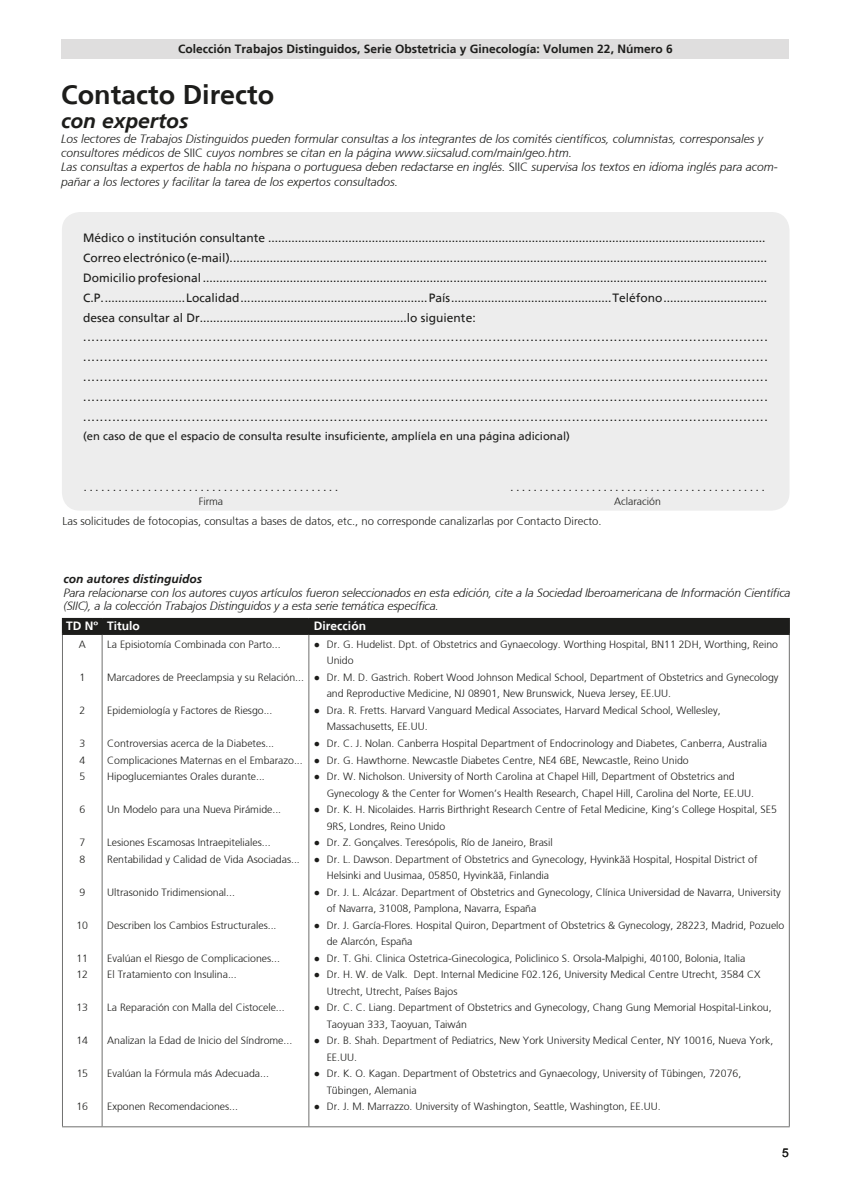
<style>
.page{position:relative;width:851px;height:1191px;background:#fff}
.page>*{position:absolute;margin:0;border:0;box-sizing:border-box;transform-origin:0 0}
.t1{font:700 27px "Frutiger";color:#1d1d1b}
.t2{font:italic 700 21px "Frutiger";color:#1d1d1b}
.t3{font:12px/19.8px "Frutiger";color:#1d1d1b}
.t4{font:italic 300 12px/14.4px "Frutiger";color:#1d1d1b}
.t5{font:700 12px "Frutiger";color:#1d1d1b}
.t6{font:italic 700 12px "Frutiger";color:#1d1d1b}
.t7{font:700 12px "Frutiger";color:#fff}
.t8{font:12px "Arial";color:#1d1d1b}
.t9{font:300 11.25px "Frutiger";color:#1d1d1b}
.t10{font:11.25px "Frutiger";color:#1d1d1b}
.t11{font:300 10.5px/16.5px "Frutiger";color:#1d1d1b}
.t12{font:10.5px "Frutiger";color:#1d1d1b}
.s1{font-style:normal}
.s2{font-family:"Arial";font-weight:400}
</style>
<div class="page">
<div style="left:62px;top:39px;width:727px;height:20px;background:#dfdede"></div>
<div style="left:62px;top:212px;width:727px;height:298px;background:#ededed;border-radius:18px"></div>
<hr style="left:62px;top:635px;width:1px;height:491px;background:#70706f">
<hr style="left:102px;top:635px;width:1px;height:491px;background:#70706f">
<hr style="left:308px;top:635px;width:1px;height:491px;background:#70706f">
<hr style="left:788px;top:635px;width:1px;height:491px;background:#70706f">
<hr style="left:62px;top:1126px;width:40px;height:1px;background:#70706f">
<hr style="left:102px;top:1126px;width:207px;height:1px;background:#70706f">
<hr style="left:309px;top:1126px;width:480px;height:1px;background:#70706f">
<div style="left:62px;top:618px;width:727px;height:16px;background:#1d1d1b"></div>
<hr style="left:62px;top:634px;width:40px;height:1px;background:#1d1d1b">
<hr style="left:102px;top:634px;width:207px;height:1px;background:#1d1d1b">
<hr style="left:309px;top:634px;width:480px;height:1px;background:#1d1d1b">
<p class="t5" style="left:178px;top:41px;width:496px">Colección Trabajos Distinguidos, Serie Obstetricia y Ginecología: Volumen 22, Número 6</p>
<h1 class="t1" style="left:61px;top:79px;width:215px">Contacto Directo</h1>
<h2 class="t2" style="left:61px;top:109px;width:129px">con expertos</h2>
<p class="t4" style="left:61px;top:131px;width:718px">Los lectores de Trabajos Distinguidos pueden formular consultas a los integrantes de los comités científicos, columnistas, corresponsales y consultores médicos de <span class="s1">SIIC</span> cuyos nombres se citan en la página www.siicsalud.com/main/geo.htm.<br>Las consultas a expertos de habla no hispana o portuguesa deben redactarse en inglés. <span class="s1">SIIC</span> supervisa los textos en idioma inglés para acom&shy;pañar a los lectores y facilitar la tarea de los expertos consultados.</p>
<p class="t3" style="left:83px;top:228px;width:686px">Médico o institución consultante .....................................................................................................................................................<br>Correo electrónico (e-mail).................................................................................................................................................................<br>Domicilio profesional .........................................................................................................................................................................<br>C.P. ........................ Localidad ........................................................ País ................................................ Teléfono ............................... desea consultar al Dr..............................................................lo siguiente: .................................................................................................................................................................... .................................................................................................................................................................... .................................................................................................................................................................... .................................................................................................................................................................... ....................................................................................................................................................................</p>
<p class="t10" style="left:83px;top:430px;width:488px">(en caso de que el espacio de consulta resulte insuficiente, amplíela en una página adicional)</p>
<p class="t12" style="left:84px;top:481px;width:255px">. . . . . . . . . . . . . . . . . . . . . . . . . . . . . . . . . . . . . . . . . . . .</p>
<p class="t11" style="left:199px;top:493px;width:26px">Firma</p>
<p class="t12" style="left:510px;top:481px;width:255px">. . . . . . . . . . . . . . . . . . . . . . . . . . . . . . . . . . . . . . . . . . . .</p>
<p class="t11" style="left:614px;top:493px;width:48px">Aclaración</p>
<p class="t9" style="left:62px;top:515px;width:540px">Las solicitudes de fotocopias, consultas a bases de datos, etc., no corresponde canalizarlas por Contacto Directo.</p>
<p class="t6" style="left:63px;top:572px;width:140px">con autores distinguidos</p>
<p class="t4" style="left:63px;top:586px;width:728px;line-height:13.5px">Para relacionarse con los autores cuyos artículos fueron seleccionados en esta edición, cite a la Sociedad Iberoamericana de Información Científica (SIIC), a la colección Trabajos Distinguidos y a esta serie temática específica.</p>
<p class="t7" style="left:66px;top:618px;width:75px">TD Nº Titulo</p>
<p class="t7" style="left:314px;top:618px;width:53px">Dirección</p>
<p class="t11" style="left:79px;top:636px;width:9px">A</p>
<p class="t11" style="left:79px;top:669px;width:7px">1</p>
<p class="t11" style="left:79px;top:702px;width:7px">2</p>
<p class="t11" style="left:79px;top:735px;width:7px;text-align:justify">3<br>4<br>5</p>
<p class="t11" style="left:79px;top:801px;width:7px">6</p>
<p class="t11" style="left:79px;top:834px;width:7px">7<br>8</p>
<p class="t11" style="left:79px;top:883px;width:7px">9</p>
<p class="t11" style="left:76px;top:916px;width:13px">10</p>
<p class="t11" style="left:76px;top:949px;width:13px">11<br>12</p>
<p class="t11" style="left:76px;top:999px;width:13px">13</p>
<p class="t11" style="left:76px;top:1032px;width:13px">14</p>
<p class="t11" style="left:77px;top:1065px;width:13px">15</p>
<p class="t11" style="left:77px;top:1098px;width:13px">16</p>
<p class="t11" style="left:327px;top:636px;width:453px;text-indent:-13px"><span class="s2">●</span> Dr. G. Hudelist. Dpt. of Obstetrics and Gynaecology. Worthing Hospital, BN11 2DH, Worthing, Reino<br>Unido</p>
<p class="t11" style="left:327px;top:669px;width:453px;text-indent:-13px"><span class="s2">●</span> Dr. M. D. Gastrich. Robert Wood Johnson Medical School, Department of Obstetrics and Gynecology and Reproductive Medicine, NJ 08901, New Brunswick, Nueva Jersey, EE.UU.</p>
<p class="t11" style="left:327px;top:702px;width:395px;text-indent:-13px"><span class="s2">●</span> Dra. R. Fretts. Harvard Vanguard Medical Associates, Harvard Medical School, Wellesley,<br>Massachusetts, EE.UU.</p>
<p class="t11" style="left:314px;top:735px;width:454px"><span class="s2">●</span> Dr. C. J. Nolan. Canberra Hospital Department of Endocrinology and Diabetes, Canberra, Australia</p>
<p class="t11" style="left:314px;top:751px;width:376px"><span class="s2">●</span> Dr. G. Hawthorne. Newcastle Diabetes Centre, NE4 6BE, Newcastle, Reino Unido</p>
<p class="t11" style="left:327px;top:768px;width:429px;text-indent:-13px"><span class="s2">●</span> Dr. W. Nicholson. University of North Carolina at Chapel Hill, Department of Obstetrics and<br>Gynecology &amp; the Center for Women’s Health Research, Chapel Hill, Carolina del Norte, EE.UU.</p>
<p class="t11" style="left:327px;top:801px;width:451px;text-indent:-13px"><span class="s2">●</span> Dr. K. H. Nicolaides. Harris Birthright Research Centre of Fetal Medicine, King’s College Hospital, SE5<br>9RS, Londres, Reino Unido</p>
<p class="t11" style="left:314px;top:834px;width:240px"><span class="s2">●</span> Dr. Z. Gonçalves. Teresópolis, Río de Janeiro, Brasil</p>
<p class="t11" style="left:327px;top:850px;width:432px;text-indent:-13px"><span class="s2">●</span> Dr. L. Dawson. Department of Obstetrics and Gynecology, Hyvinkää Hospital, Hospital District of<br>Helsinki and Uusimaa, 05850, Hyvinkää, Finlandia</p>
<p class="t11" style="left:327px;top:883px;width:455px;text-indent:-13px"><span class="s2">●</span> Dr. J. L. Alcázar. Department of Obstetrics and Gynecology, Clínica Universidad de Navarra, University of Navarra, 31008, Pamplona, Navarra, España</p>
<p class="t11" style="left:327px;top:916px;width:459px;text-indent:-13px"><span class="s2">●</span> Dr. J. García-Flores. Hospital Quiron, Department of Obstetrics &amp; Gynecology, 28223, Madrid, Pozuelo de Alarcón, España</p>
<p class="t11" style="left:314px;top:949px;width:433px"><span class="s2">●</span> Dr. T. Ghi. Clinica Ostetrica-Ginecologica, Policlinico S. Orsola-Malpighi, 40100, Bolonia, Italia</p>
<p class="t11" style="left:327px;top:966px;width:435px;text-indent:-13px"><span class="s2">●</span> Dr. H. W. de Valk. Dept. Internal Medicine F02.126, University Medical Centre Utrecht, 3584 CX<br>Utrecht, Utrecht, Países Bajos</p>
<p class="t11" style="left:327px;top:999px;width:446px;text-indent:-13px"><span class="s2">●</span> Dr. C. C. Liang. Department of Obstetrics and Gynecology, Chang Gung Memorial Hospital-Linkou,<br>Taoyuan 333, Taoyuan, Taiwán</p>
<p class="t11" style="left:327px;top:1032px;width:448px;text-indent:-13px"><span class="s2">●</span> Dr. B. Shah. Department of Pediatrics, New York University Medical Center, NY 10016, Nueva York,<br>EE.UU.</p>
<p class="t11" style="left:327px;top:1065px;width:416px;text-indent:-13px"><span class="s2">●</span> Dr. K. O. Kagan. Department of Obstetrics and Gynaecology, University of Tübingen, 72076,<br>Tübingen, Alemania</p>
<p class="t11" style="left:314px;top:1098px;width:348px"><span class="s2">●</span> Dr. J. M. Marrazzo. University of Washington, Seattle, Washington, EE.UU.</p>
<p class="t11" style="left:107px;top:636px;width:175px">La Episiotomía Combinada con Parto...</p>
<p class="t11" style="left:107px;top:669px;width:198px">Marcadores de Preeclampsia y su Relación...</p>
<p class="t11" style="left:107px;top:702px;width:167px">Epidemiología y Factores de Riesgo...</p>
<p class="t11" style="left:107px;top:735px;width:197px">Controversias acerca de la Diabetes...<br>Complicaciones Maternas en el Embarazo...<br>Hipoglucemiantes Orales durante...</p>
<p class="t11" style="left:107px;top:801px;width:175px">Un Modelo para una Nueva Pirámide...</p>
<p class="t11" style="left:107px;top:834px;width:194px">Lesiones Escamosas Intraepiteliales...<br>Rentabilidad y Calidad de Vida Asociadas...</p>
<p class="t11" style="left:107px;top:883px;width:129px">Ultrasonido Tridimensional...</p>
<p class="t11" style="left:107px;top:916px;width:171px">Describen los Cambios Estructurales...</p>
<p class="t11" style="left:107px;top:949px;width:174px">Evalúan el Riesgo de Complicaciones...<br>El Tratamiento con Insulina...</p>
<p class="t11" style="left:107px;top:999px;width:179px">La Reparación con Malla del Cistocele...</p>
<p class="t11" style="left:107px;top:1032px;width:186px">Analizan la Edad de Inicio del Síndrome...</p>
<p class="t11" style="left:107px;top:1065px;width:163px">Evalúan la Fórmula más Adecuada...</p>
<p class="t11" style="left:107px;top:1098px;width:132px">Exponen Recomendaciones...</p>
<p class="t8" style="left:782px;top:1145px;width:8px">5</p>
</div>
